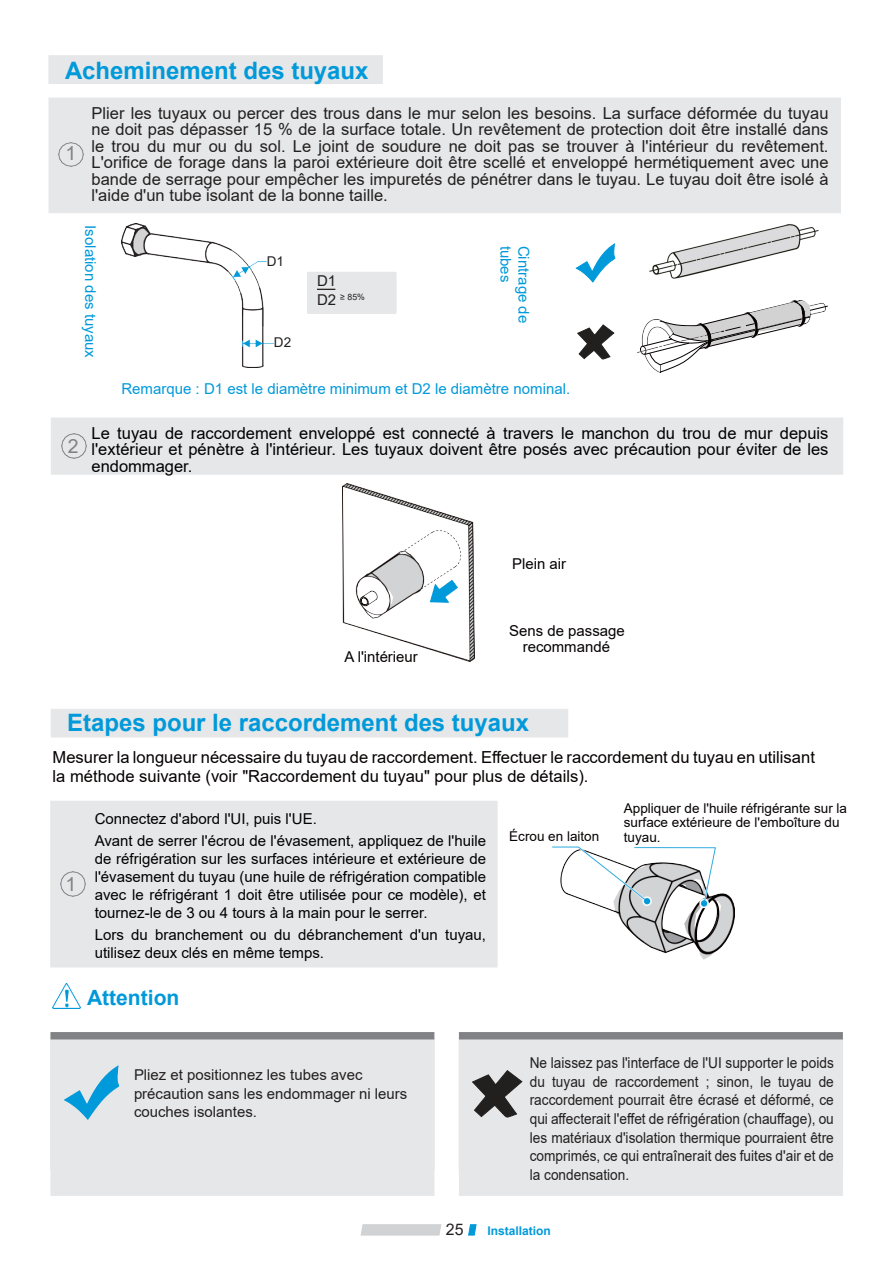
<style>
.page{position:relative;width:894px;height:1264px;background:#fff}
.page>*{position:absolute;margin:0;border:0;box-sizing:border-box;transform-origin:0 0}
.t1{font:700 24px "Arial";color:#0099da}
.t2{font:700 21px "Arial";color:#0099da}
.t3{font:19.5px "Arial";color:#808285}
.t4{font:16.5px/16.5px "Arial";color:#221f1f;text-align:justify}
.t5{font:16.5px/16.5px "Arial";color:#000;text-align:justify}
.t6{font:16.5px/18.8px "Arial";color:#050000}
.t7{font:15.9px "Arial";color:#221f1f}
.t8{font:15px/18px "Arial";color:#000}
.t9{font:15px/18.6px "Arial";color:#221f1f;text-align:justify;scale:.91 1}
.t10{font:15px "Arial";color:#0099da}
.t11{font:15px/18.5px "Arial";color:#221f1f}
.t12{font:15px/16.6px "Arial";color:#050000;text-align:center}
.t13{font:13.5px/14.5px "Arial";color:#050000}
.t14{font:13.5px "Arial";color:#221f1f}
.t15{font:700 12px "Arial";color:#0099da}
.t16{font:8.7px "Arial";color:#221f1f}
.s1{font-size:15px}
</style>
<div class="page">
<div style="left:49px;top:98px;width:791px;height:115px;background:#e6e7e8"></div>
<img style="left:59px;top:142px;width:25px;height:25px">
<hr style="left:307px;top:272px;width:1px;height:41px;background:#e6e7e8">
<hr style="left:395px;top:272px;width:1px;height:41px;background:#e6e7e8">
<hr style="left:308px;top:312px;width:87px;height:2px;background:#e6e7e8">
<img style="left:121px;top:223px;width:152px;height:144px">
<div style="left:308px;top:272px;width:87px;height:41px;background:#e6e7e8"></div>
<svg style="left:317px;top:289px;width:18px;height:1px"></svg>
<svg style="left:576px;top:244px;width:38px;height:38px"></svg>
<div style="left:51px;top:418px;width:791px;height:56px;background:#e6e7e8"></div>
<img style="left:62px;top:433px;width:25px;height:25px">
<div style="left:51px;top:709px;width:516px;height:27px;background:#e6e7e8"></div>
<hr style="left:50px;top:1038px;width:2px;height:131px;background:#e6e7e8">
<div style="left:51px;top:1038px;width:383px;height:156px;background:#e6e7e8;border:1px solid #e6e7e8"></div>
<div style="left:51px;top:1032px;width:383px;height:6px;background:#808285"></div>
<svg style="left:65px;top:1065px;width:54px;height:53px"></svg>
<hr style="left:458px;top:1038px;width:2px;height:131px;background:#e6e7e8">
<hr style="left:841px;top:1038px;width:2px;height:131px;background:#e6e7e8">
<div style="left:459px;top:1038px;width:383px;height:156px;background:#e6e7e8;border:1px solid #e6e7e8"></div>
<div style="left:459px;top:1032px;width:383px;height:6px;background:#808285"></div>
<svg style="left:472px;top:1070px;width:49px;height:46px"></svg>
<div style="left:49px;top:56px;width:333px;height:27px;background:#e6e7e8"></div>
<svg style="left:641px;top:300px;width:187px;height:73px"></svg>
<img style="left:797px;top:301px;width:12px;height:16px">
<svg style="left:577px;top:325px;width:36px;height:34px"></svg>
<div style="left:51px;top:801px;width:446px;height:165px;background:#e6e7e8"></div>
<img style="left:60px;top:871px;width:25px;height:25px">
<img style="left:552px;top:846px;width:182px;height:113px">
<img style="left:53px;top:983px;width:28px;height:25px">
<img style="left:343px;top:484px;width:131px;height:177px">
<img style="left:649px;top:224px;width:170px;height:55px">
<svg style="left:361px;top:1224px;width:79px;height:10px"></svg>
<svg style="left:468px;top:1224px;width:8px;height:10px"></svg>
<h1 class="t1" style="left:65px;top:53px;width:305px">Acheminement des tuyaux</h1>
<p class="t3" style="left:66px;top:140px;width:12px">1</p>
<p class="t4" style="left:91px;top:105px;width:738px">Plier les tuyaux ou percer des trous dans le mur selon les besoins. La surface déformée du tuyau ne doit pas dépasser 15 % de la surface totale. Un revêtement de protection doit être installé dans le trou du mur ou du sol. Le joint de soudure ne doit pas se trouver à l'intérieur du revêtement.<br>L'orifice de forage dans la paroi extérieure doit être scellé et enveloppé hermétiquement avec une bande de serrage pour empêcher les impuretés de pénétrer dans le tuyau. Le tuyau doit être isolé à l'aide d'un tube isolant de la bonne taille.</p>
<p class="t10" style="left:101px;top:225px;width:134px;rotate:90deg">Isolation des tuyaux</p>
<p class="t14" style="left:267px;top:252px;width:19px">D1</p>
<p class="t14" style="left:274px;top:332px;width:19px">D2</p>
<p class="t11" style="left:317px;top:271px;width:21px">D1</p>
<p class="t16" style="left:317px;top:291px;width:49px"><span class="s1">D2</span> ≥ 85%</p>
<p class="t10" style="left:516px;top:245px;width:38px;rotate:90deg">tubes</p>
<p class="t10" style="left:534px;top:245px;width:79px;rotate:90deg">Cintrage de</p>
<p class="t10" style="left:121px;top:378px;width:450px">Remarque : D1 est le diamètre minimum et D2 le diamètre nominal.</p>
<p class="t3" style="left:68px;top:433px;width:12px">2</p>
<p class="t5" style="left:91px;top:424px;width:738px">Le tuyau de raccordement enveloppé est connecté à travers le manchon du trou de mur depuis l'extérieur et pénètre à l'intérieur. Les tuyaux doivent être posés avec précaution pour éviter de les endommager.</p>
<p class="t12" style="left:344px;top:647px;width:75px">A l'intérieur</p>
<p class="t12" style="left:512px;top:555px;width:55px">Plein air</p>
<p class="t12" style="left:509px;top:621px;width:117px">Sens de passage recommandé</p>
<h1 class="t1" style="left:67px;top:705px;width:463px">Etapes pour le raccordement des tuyaux</h1>
<p class="t6" style="left:53px;top:747px;width:763px">Mesurer la longueur nécessaire du tuyau de raccordement. Effectuer le raccordement du tuyau en utilisant la méthode suivante (voir "Raccordement du tuyau" pour plus de détails).</p>
<p class="t3" style="left:66px;top:870px;width:12px">1</p>
<p class="t8" style="left:95px;top:807px;width:393px;line-height:22.2px">Connectez d'abord l'UI, puis l'UE.<br>Avant de serrer l'écrou de l'évasement, appliquez de l'huile</p>
<p class="t8" style="left:95px;top:849px;width:393px;text-align:justify">de réfrigération sur les surfaces intérieure et extérieure de l'évasement du tuyau (une huile de réfrigération compatible avec le réfrigérant 1 doit être utilisée pour ce modèle), et tournez-le de 3 ou 4 tours à la main pour le serrer.</p>
<p class="t8" style="left:95px;top:925px;width:393px">Lors du branchement ou du débranchement d'un tuyau, utilisez deux clés en même temps.</p>
<p class="t2" style="left:87px;top:982px;width:94px">Attention</p>
<p class="t13" style="left:509px;top:828px;width:92px">Écrou en laiton</p>
<p class="t13" style="left:623px;top:800px;width:225px">Appliquer de l'huile réfrigérante sur la surface extérieure de l'emboîture du tuyau.</p>
<p class="t11" style="left:134px;top:1065px;width:275px">Pliez et positionnez les tubes avec précaution sans les endommager ni leurs couches isolantes.</p>
<p class="t9" style="left:529px;top:1053px;width:335px">Ne laissez pas l'interface de l'UI supporter le poids du tuyau de raccordement ; sinon, le tuyau de raccordement pourrait être écrasé et déformé, ce qui affecterait l'effet de réfrigération (chauffage), ou les matériaux d'isolation thermique pourraient être comprimés, ce qui entraînerait des fuites d'air et de la condensation.</p>
<p class="t7" style="left:445px;top:1217px;width:19px">25</p>
<p class="t15" style="left:487px;top:1221px;width:65px">Installation</p>
</div>
